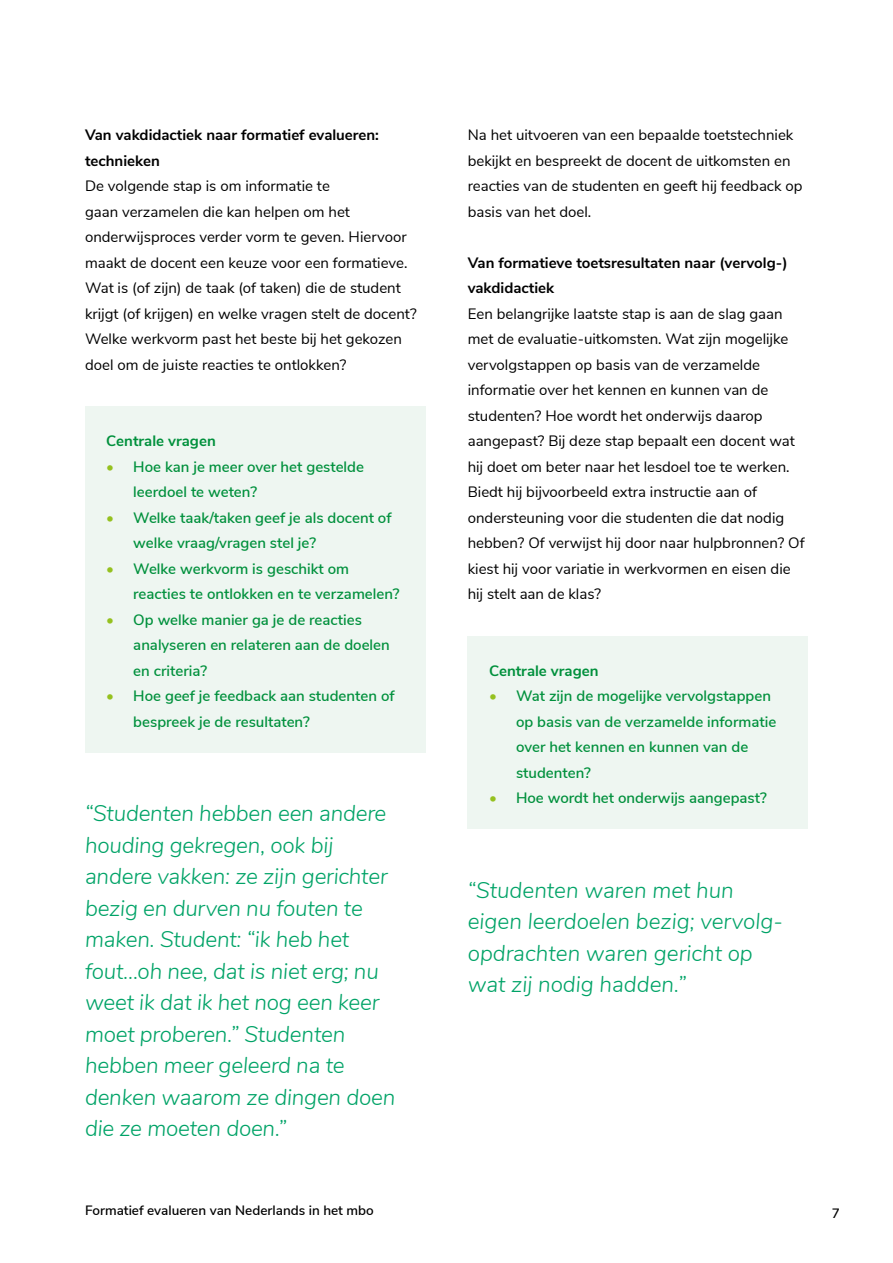
<style>
.page{position:relative;width:893px;height:1263px;background:#fff}
.page>*{position:absolute;margin:0;border:0;box-sizing:border-box;transform-origin:0 0}
.kadertekst{font:italic 300 22.5px/31.5px "Nunito";letter-spacing:-.01em;color:#00a367}
.bodytekst{font:15px/25.5px "Nunito Sans";color:#000}
.t1{font:600 15px/25.5px "Nunito Sans";color:#00903c}
.body_bold{font:700 15px/25.5px "Nunito Sans";color:#000}
.kadertekst-2{font:700 15px "Nunito Sans";color:#00903c}
.t2{font:600 13.5px "Nunito Sans";color:#000}
.s1{color:#95c11f}
</style>
<div class="page">
<div style="left:468px;top:637px;width:340px;height:192px;background:#eef6f1"></div>
<div style="left:85px;top:406px;width:340px;height:346px;background:#eef6f1"></div>
<hr style="left:0;top:0;width:1px;height:1263px;background:#9d9d9c">
<p class="body_bold" style="left:85px;top:121px;width:295px">Van vakdidactiek naar formatief evalueren: technieken</p>
<p class="bodytekst" style="left:85px;top:172px;width:333px">De volgende stap is om informatie te<br>gaan verzamelen die kan helpen om het onderwijsproces verder vorm te geven. Hiervoor maakt de docent een keuze voor een formatieve.<br>Wat is (of zijn) de taak (of taken) die de student krijgt (of krijgen) en welke vragen stelt de docent?<br>Welke werkvorm past het beste bij het gekozen doel om de juiste reacties te ontlokken?</p>
<p class="kadertekst-2" style="left:106px;top:430px;width:111px">Centrale vragen</p>
<p class="t1" style="left:133px;top:453px;width:232px;text-indent:-27px"><span class="s1">•</span> Hoe kan je meer over het gestelde leerdoel te weten?</p>
<p class="t1" style="left:133px;top:504px;width:260px;text-indent:-27px"><span class="s1">•</span> Welke taak/taken geef je als docent of welke vraag/vragen stel je?</p>
<p class="t1" style="left:133px;top:555px;width:268px;text-indent:-27px"><span class="s1">•</span> Welke werkvorm is geschikt om reacties te ontlokken en te verzamelen?</p>
<p class="t1" style="left:133px;top:606px;width:258px;text-indent:-27px"><span class="s1">•</span> Op welke manier ga je de reacties analyseren en relateren aan de doelen en criteria?</p>
<p class="t1" style="left:133px;top:682px;width:263px;text-indent:-27px"><span class="s1">•</span> Hoe geef je feedback aan studenten of bespreek je de resultaten?</p>
<p class="kadertekst" style="left:85px;top:796px;width:312px">“Studenten hebben een andere houding gekregen, ook bij andere vakken: ze zijn gerichter bezig en durven nu fouten te maken. Student: “ik heb het fout…oh nee, dat is niet erg; nu weet ik dat ik het nog een keer moet proberen.” Studenten hebben meer geleerd na te denken waarom ze dingen doen die ze moeten doen.”</p>
<p class="bodytekst" style="left:468px;top:121px;width:336px">Na het uitvoeren van een bepaalde toetstechniek bekijkt en bespreekt de docent de uitkomsten en reacties van de studenten en geeft hij feedback op basis van het doel.</p>
<p class="body_bold" style="left:468px;top:249px;width:321px">Van formatieve toetsresultaten naar (vervolg-) vakdidactiek</p>
<p class="bodytekst" style="left:468px;top:300px;width:338px">Een belangrijke laatste stap is aan de slag gaan met de evaluatie-uitkomsten. Wat zijn mogelijke vervolgstappen op basis van de verzamelde informatie over het kennen en kunnen van de studenten? Hoe wordt het onderwijs daarop aangepast? Bij deze stap bepaalt een docent wat hij doet om beter naar het lesdoel toe te werken.<br>Biedt hij bijvoorbeeld extra instructie aan of ondersteuning voor die studenten die dat nodig hebben? Of verwijst hij door naar hulpbronnen? Of kiest hij voor variatie in werkvormen en eisen die hij stelt aan de klas?</p>
<p class="kadertekst-2" style="left:489px;top:660px;width:111px">Centrale vragen</p>
<p class="t1" style="left:516px;top:682px;width:262px;text-indent:-27px"><span class="s1">•</span> Wat zijn de mogelijke vervolgstappen op basis van de verzamelde informatie over het kennen en kunnen van de studenten?</p>
<p class="t1" style="left:489px;top:784px;width:279px"><span class="s1">•</span> Hoe wordt het onderwijs aangepast?</p>
<p class="kadertekst" style="left:468px;top:873px;width:317px">“Studenten waren met hun eigen leerdoelen bezig; vervolg&shy;opdrachten waren gericht op wat zij nodig hadden.”</p>
<p class="t2" style="left:85px;top:1200px;width:290px">Formatief evalueren van Nederlands in het mbo</p>
<p class="t2" style="left:832px;top:1203px;width:10px">7</p>
</div>
